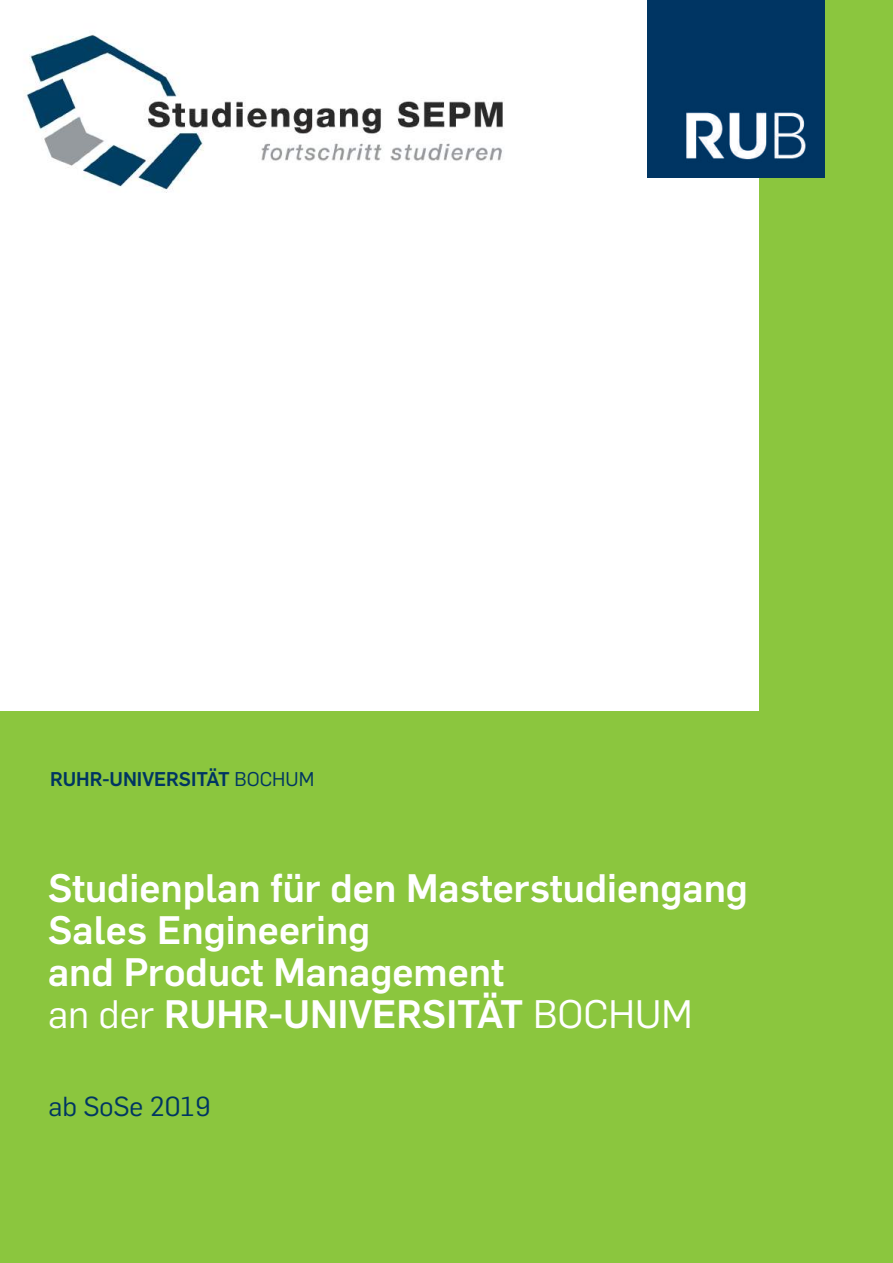
<style>
.page{position:relative;width:893px;height:1263px;background:#fff}
.page>*{position:absolute;margin:0;border:0;box-sizing:border-box;transform-origin:0 0}
.t1{font:700 39px/42px "Rub Flama";color:#fff}
.t2{font:27px "Rub Flama";color:#003562}
.t3{font:700 19.5px "Rub Flama";color:#003562}
.s1{font-weight:400}
</style>
<div class="page">
<div style="left:0;top:712px;width:892px;height:551px;background:#8bc63e"></div>
<div style="left:759px;top:0;width:133px;height:1255px;background:#8bc63e"></div>
<img style="left:647px;top:0;width:177px;height:177px">
<img style="left:24px;top:34px;width:479px;height:159px">
<p class="t3" style="left:50px;top:765px;width:266px">RUHR-UNIVERSITÄT <span class="s1">BOCHUM</span></p>
<p class="t1" style="left:48px;top:864px;width:701px">Studienplan für den Masterstudiengang<br>Sales Engineering<br>and Product Management<br><span class="s1">an der</span> RUHR-UNIVERSITÄT <span class="s1">BOCHUM</span></p>
<p class="t2" style="left:49px;top:1088px;width:163px">ab SoSe 2019</p>
</div>
